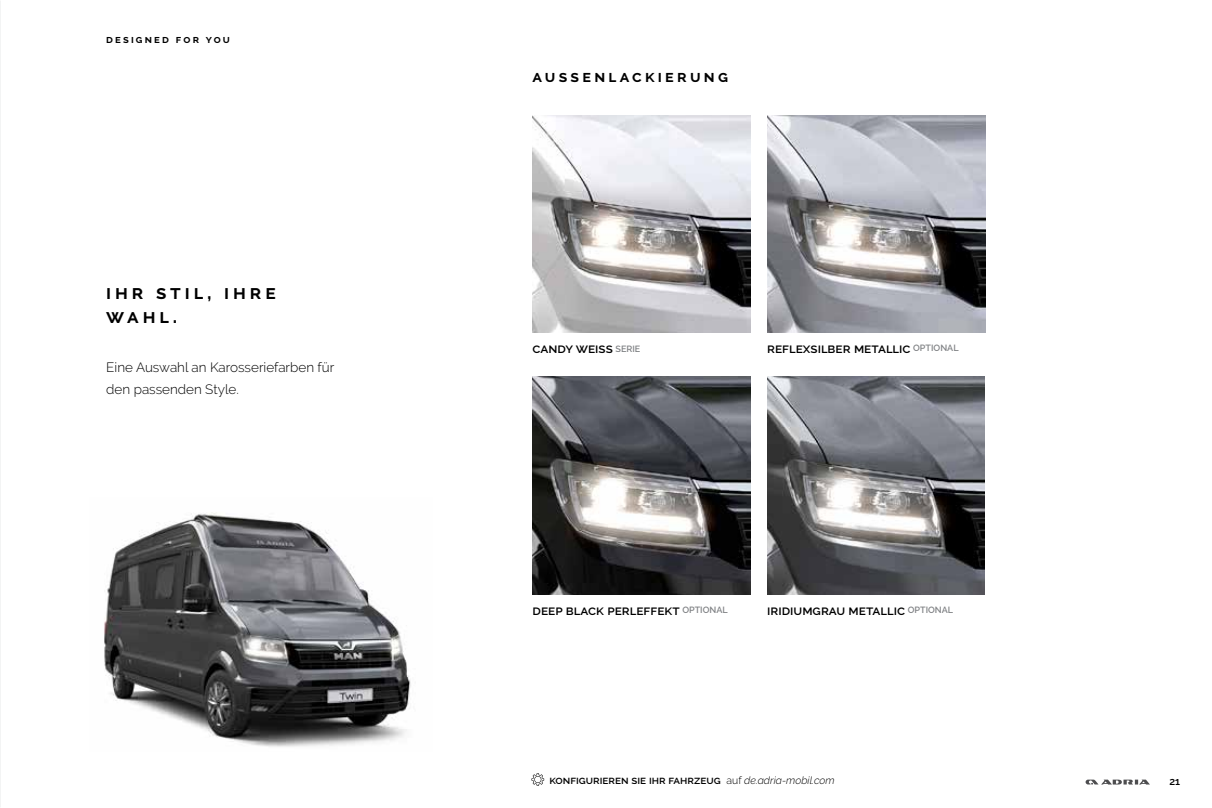
<style>
.page{position:relative;width:1212px;height:808px;background:#fff}
.page>*{position:absolute;margin:0;border:0;box-sizing:border-box;transform-origin:0 0}
.t1{font:700 19.5px/23.4px "Raleway";letter-spacing:.2em;color:#000}
.t2{font:700 16.2px "Raleway";letter-spacing:.2em;color:#000}
.t3{font:600 13.5px "Raleway";color:#000}
.t4{font:300 13.5px/21.6px "Raleway";color:#000}
.t5{font:600 11.25px "Raleway";color:#000}
.t6{font:700 10.8px "Raleway";letter-spacing:.2em;color:#000}
.t7{font:600 10.5px "Raleway";color:#000}
.s1{font-size:9px;color:#808285}
.s2{font-weight:300;font-size:10.5px}
.s3{font-weight:300;font-style:italic;font-size:10.5px}
</style>
<div class="page">
<img style="left:0;top:0;width:1px;height:808px">
<img style="left:532px;top:115px;width:218px;height:218px">
<img style="left:532px;top:377px;width:218px;height:217px">
<img style="left:767px;top:377px;width:218px;height:217px">
<img style="left:767px;top:115px;width:218px;height:218px">
<img style="left:104px;top:512px;width:307px;height:235px">
<svg style="left:531px;top:773px;width:13px;height:13px"></svg>
<svg style="left:1085px;top:779px;width:65px;height:5px"></svg>
<p class="t6" style="left:106px;top:33px;width:125px">designed for you</p>
<h1 class="t1" style="left:106px;top:281px;width:171px">ihr stil, ihre wahl.</h1>
<p class="t4" style="left:106px;top:356px;width:230px">Eine Auswahl an Karosseriefarben für den passenden Style.</p>
<p class="t2" style="left:532px;top:67px;width:197px">aussenlackierung</p>
<p class="t3" style="left:532px;top:341px;width:109px">candy weiss <span class="s1">SERIE</span></p>
<p class="t3" style="left:767px;top:341px;width:193px">reflexsilber metallic <span class="s1">OPTIONAL</span></p>
<p class="t3" style="left:532px;top:602px;width:197px">deep black perleffekt <span class="s1">OPTIONAL</span></p>
<p class="t3" style="left:767px;top:602px;width:187px">iridiumgrau metallic <span class="s1">OPTIONAL</span></p>
<p class="t5" style="left:549px;top:774px;width:287px">konfigurieren sie ihr fahrzeug <span class="s2">auf</span> <span class="s3">de.adria-mobil.com</span></p>
<p class="t7" style="left:1169px;top:775px;width:12px">21</p>
</div>
